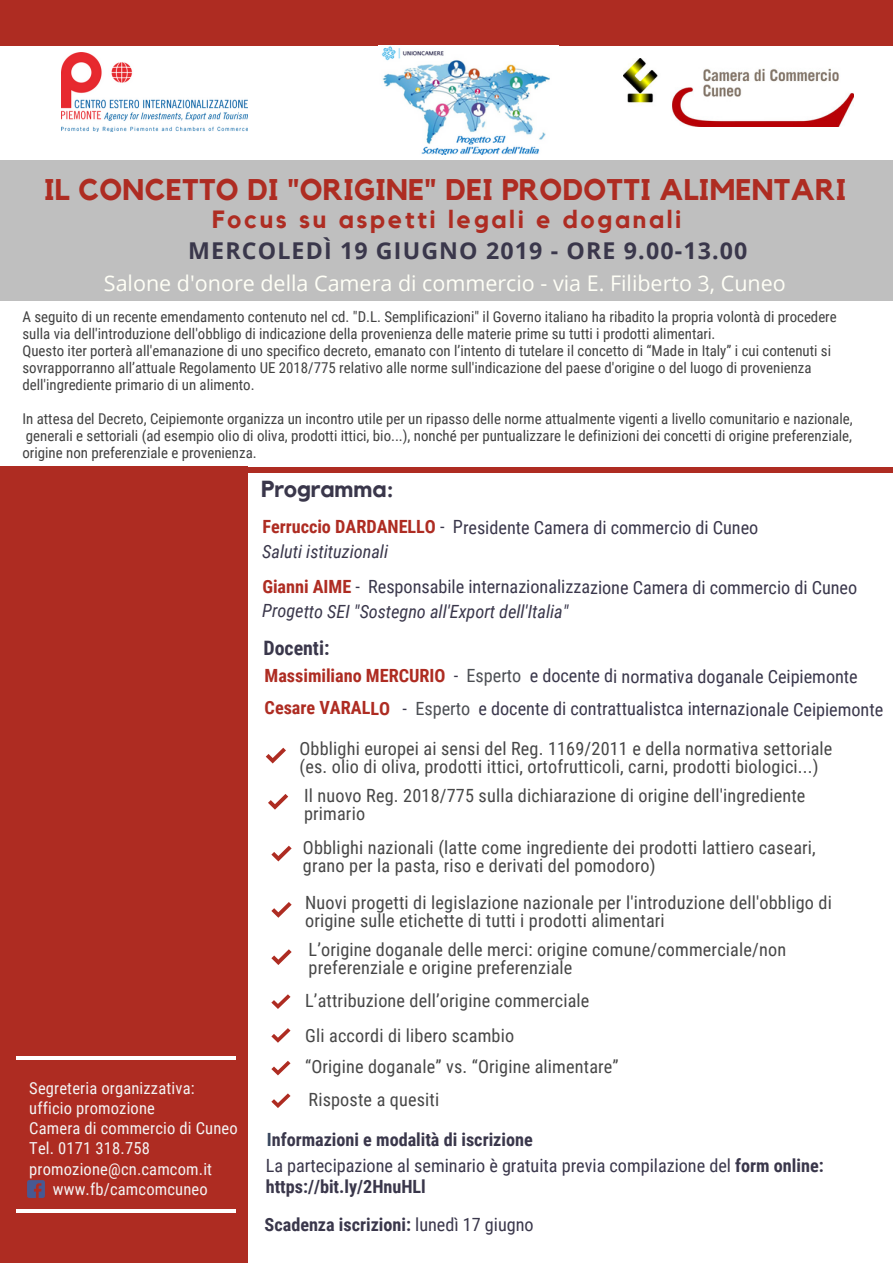
<style>
.page{position:relative;width:893px;height:1263px;background:#fff}
.page>*{position:absolute;margin:0;border:0;box-sizing:border-box;transform-origin:0 0}
.t1{font:700 29.85px "Kollektif";letter-spacing:.01em;color:#ae2c22}
.t2{font:700 24.9px "Kollektif";letter-spacing:.11em;color:#ae2c22}
.t3{font:700 23.25px "Open Sans";letter-spacing:.05em;color:#3a374b}
.t4{font:700 23.25px "Kollektif";letter-spacing:-.005em;color:#3a374b}
.t5{font:21.45px "Open Sans";color:#fffff6}
.t6{font:700 19.8px "Roboto Condensed";letter-spacing:-.005em;color:#3a374b}
.t7{font:18.15px/18px "Roboto Condensed";letter-spacing:.01em;color:#474747}
.t8{font:18.15px/24px "Roboto Condensed";letter-spacing:-.005em;color:#3a374b}
.t9{font:700 18.15px "Roboto Condensed";color:#3a374b}
.t10{font:16.5px "Roboto Condensed";letter-spacing:.01em;color:#f4f4f4}
.t11{font:14.85px/17px "Roboto Condensed";color:#414141}
.s1{font-weight:700;color:#ae2c22}
.s2{font-style:italic}
.s3{color:#4c4f54}
.s4{color:#38475e}
.s5{font-weight:700}
.s6{font-weight:400}
</style>
<div class="page">
<div style="left:0;top:466px;width:248px;height:797px;background:#ae2c22"></div>
<hr style="left:16px;top:1056px;width:220px;height:4px;background:#fff">
<div style="left:0;top:0;width:893px;height:45px;background:#ae2c22"></div>
<img style="left:624px;top:59px;width:229px;height:67px">
<hr style="left:16px;top:1209px;width:220px;height:4px;background:#fff">
<img style="left:27px;top:1180px;width:18px;height:18px">
<div style="left:0;top:467px;width:893px;height:6px;background:#ae2c22"></div>
<div style="left:0;top:160px;width:893px;height:141px;background:#bfbfbf"></div>
<img style="left:62px;top:53px;width:186px;height:79px">
<svg style="left:266px;top:748px;width:20px;height:15px"></svg>
<svg style="left:268px;top:794px;width:20px;height:16px"></svg>
<svg style="left:271px;top:846px;width:21px;height:15px"></svg>
<svg style="left:271px;top:902px;width:21px;height:16px"></svg>
<svg style="left:271px;top:949px;width:21px;height:16px"></svg>
<svg style="left:271px;top:994px;width:19px;height:15px"></svg>
<svg style="left:271px;top:1028px;width:19px;height:15px"></svg>
<svg style="left:271px;top:1061px;width:19px;height:14px"></svg>
<svg style="left:271px;top:1093px;width:19px;height:15px"></svg>
<img style="left:381px;top:46px;width:169px;height:108px">
<h1 class="t1" style="left:44px;top:176px;width:804px">IL CONCETTO DI "ORIGINE" DEI PRODOTTI ALIMENTARI</h1>
<h2 class="t2" style="left:212px;top:208px;width:471px">Focus su aspetti legali e doganali</h2>
<h3 class="t3" style="left:188px;top:234px;width:561px">MERCOLEDÌ 19 GIUGNO 2019 - ORE 9.00-13.00</h3>
<h3 class="t5" style="left:104px;top:268px;width:683px">Salone d'onore della Camera di commercio - via E. Filiberto 3, Cuneo</h3>
<p class="t11" style="left:23px;top:309px;width:816px">A seguito di un recente emendamento contenuto nel cd. "D.L. Semplificazioni" il Governo italiano ha ribadito la propria volontà di procedere sulla via dell'introduzione dell'obbligo di indicazione della provenienza delle materie prime su tutti i prodotti alimentari.<br>Questo iter porterà all'emanazione di uno specifico decreto, emanato con l’intento di tutelare il concetto di “Made in Italy” i cui contenuti si sovrapporranno all’attuale Regolamento UE 2018/775 relativo alle norme sull'indicazione del paese d'origine o del luogo di provenienza dell'ingrediente primario di un alimento.</p>
<p class="t11" style="left:23px;top:410px;width:832px;text-align:justify">In attesa del Decreto, Ceipiemonte organizza un incontro utile per un ripasso delle norme attualmente vigenti a livello comunitario e nazionale, generali e settoriali (ad esempio olio di oliva, prodotti ittici, bio...), nonché per puntualizzare le definizioni dei concetti di origine preferenziale, origine non preferenziale e provenienza.</p>
<h3 class="t4" style="left:261px;top:478px;width:134px">Programma:</h3>
<p class="t8" style="left:262px;top:516px;width:498px"><span class="s1">Ferruccio DARDANELLO</span> - Presidente Camera di commercio di Cuneo<br><span class="s2">Saluti istituzionali</span></p>
<p class="t8" style="left:262px;top:575px;width:596px;line-height:24.5px"><span class="s1">Gianni AIME</span> - Responsabile internazionalizzazione Camera di commercio di Cuneo<br><span class="s2">Progetto SEI "Sostegno all'Export dell'Italia"</span></p>
<h3 class="t6" style="left:263px;top:636px;width:68px">Docenti:</h3>
<p class="t8" style="left:265px;top:664px;width:595px"><span class="s1">Massimiliano MERCURIO</span> - <span class="s3">Esperto</span> e docente di normativa doganale Ceipiemonte</p>
<p class="t10" style="left:29px;top:1078px;width:167px">Segreteria organizzativa:</p>
<p class="t10" style="left:29px;top:1098px;width:127px">ufficio promozione</p>
<p class="t10" style="left:29px;top:1119px;width:210px">Camera di commercio di Cuneo</p>
<p class="t10" style="left:29px;top:1139px;width:122px">Tel. 0171 318.758</p>
<p class="t10" style="left:29px;top:1159px;width:184px">promozione@cn.camcom.it</p>
<p class="t10" style="left:53px;top:1180px;width:156px">www.fb/camcomcuneo</p>
<p class="t8" style="left:265px;top:697px;width:620px"><span class="s1">Cesare VARALLO</span> - <span class="s3">Esperto</span> e docente di contrattualistca internazionale Ceipiemonte</p>
<p class="t7" style="left:300px;top:739px;width:534px">Obblighi europei ai sensi del Reg. 1169/2011 e della normativa settoriale (es. olio di oliva, prodotti ittici, ortofrutticoli, carni, prodotti biologici...)</p>
<p class="t7" style="left:304px;top:787px;width:503px">Il nuovo Reg. 2018/775 sulla dichiarazione di origine dell'ingrediente primario</p>
<p class="t7" style="left:303px;top:839px;width:514px">Obblighi nazionali (latte come ingrediente dei prodotti lattiero caseari, grano per la pasta, riso e derivati del pomodoro)</p>
<p class="t7" style="left:305px;top:894px;width:528px">Nuovi progetti di legislazione nazionale per l'introduzione dell'obbligo di origine sulle etichette di tutti i prodotti alimentari</p>
<p class="t7" style="left:309px;top:941px;width:479px">L’origine doganale delle merci: origine comune/commerciale/non preferenziale e origine preferenziale</p>
<p class="t7" style="left:305px;top:983px;width:286px;line-height:35px">L’attribuzione dell’origine commerciale<br>Gli accordi di libero scambio</p>
<p class="t7" style="left:305px;top:1051px;width:315px;line-height:32.7px">“Origine doganale” vs. “Origine alimentare”<br>Risposte a quesiti</p>
<p class="t9" style="left:267px;top:1129px;width:267px"><span class="s4">I</span>nformazioni e modalità di iscrizione</p>
<p class="t8" style="left:266px;top:1156px;width:559px;line-height:20.2px">La partecipazione al seminario è gratuita previa compilazione del <span class="s5">form online: https://bit.ly/2HnuHLl</span></p>
<p class="t9" style="left:265px;top:1214px;width:271px">Scadenza iscrizioni: <span class="s6">lunedì 17 giugno</span></p>
</div>
